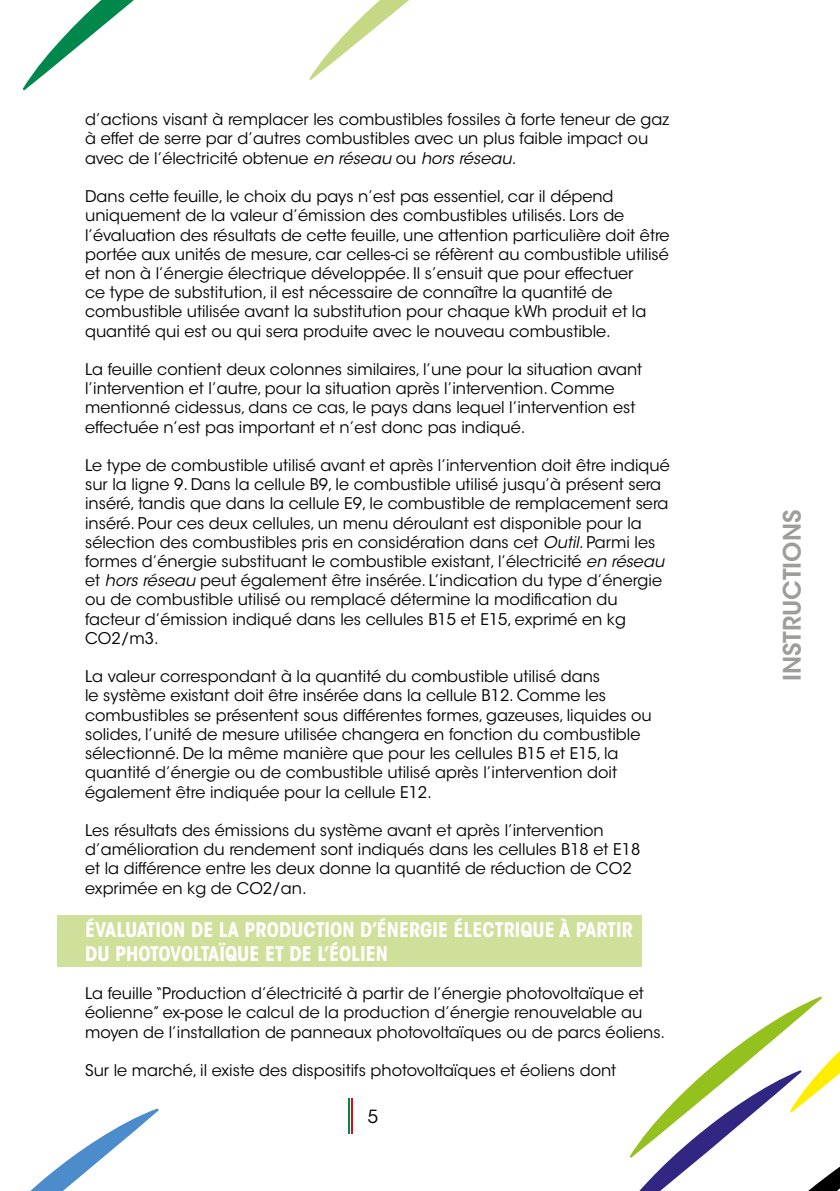
<style>
.page{position:relative;width:840px;height:1191px;background:#fff}
.page>*{position:absolute;margin:0;border:0;box-sizing:border-box;transform-origin:0 0}
.t1{font:600 24px "ITC Avant Garde Std";color:#9d9d9c}
.t2{font:700 condensed 20px/24px "ITC Avant Garde Std";color:#fff}
.t3{font:18px "ITC Avant Garde Std";color:#000}
.t4{font:16px/19.2px "ITC Avant Garde Std";color:#000}
.s1{font-style:italic}
</style>
<div class="page">
<svg style="left:23px;top:0;width:111px;height:90px"></svg>
<svg style="left:30px;top:1108px;width:129px;height:83px"></svg>
<svg style="left:629px;top:965px;width:210px;height:226px"></svg>
<svg style="left:309px;top:0;width:100px;height:80px"></svg>
<svg style="left:349px;top:1098px;width:1px;height:36px"></svg>
<hr style="left:348px;top:1098px;width:1px;height:36px;background:#00874b">
<hr style="left:351px;top:1098px;width:1px;height:36px;background:#e30613">
<div style="left:57px;top:916px;width:584px;height:51px;background:#cfe09b"></div>
<p class="t4" style="left:85px;top:110px;width:585px">d’actions visant à remplacer les combustibles fossiles à forte teneur de gaz à effet de serre par d’autres combustibles avec un plus faible impact ou avec de l’électricité obtenue <span class="s1">en réseau</span> ou <span class="s1">hors réseau</span>.</p>
<p class="t4" style="left:85px;top:187px;width:585px">Dans cette feuille, le choix du pays n’est pas essentiel, car il dépend uniquement de la valeur d’émission des combustibles utilisés. Lors de l’évaluation des résultats de cette feuille, une attention particulière doit être portée aux unités de mesure, car celles-ci se réfèrent au combustible utilisé et non à l’énergie électrique développée. Il s’ensuit que pour effectuer<br>ce type de substitution, il est nécessaire de connaître la quantité de combustible utilisée avant la substitution pour chaque kWh produit et la quantité qui est ou qui sera produite avec le nouveau combustible.</p>
<p class="t4" style="left:85px;top:360px;width:558px">La feuille contient deux colonnes similaires, l’une pour la situation avant l’intervention et l’autre, pour la situation après l’intervention. Comme mentionné cidessus, dans ce cas, le pays dans lequel l’intervention est effectuée n’est pas important et n’est donc pas indiqué.</p>
<p class="t4" style="left:85px;top:456px;width:585px">Le type de combustible utilisé avant et après l’intervention doit être indiqué sur la ligne 9. Dans la cellule B9, le combustible utilisé jusqu’à présent sera inséré, tandis que dans la cellule E9, le combustible de remplacement sera inséré. Pour ces deux cellules, un menu déroulant est disponible pour la sélection des combustibles pris en considération dans cet <span class="s1">Outil</span>. Parmi les formes d’énergie substituant le combustible existant, l’électricité <span class="s1">en réseau </span>et <span class="s1">hors réseau</span> peut également être insérée. L’indication du type d’énergie ou de combustible utilisé ou remplacé détermine la modification du facteur d’émission indiqué dans les cellules B15 et E15, exprimé en kg CO2/m3.</p>
<p class="t4" style="left:85px;top:667px;width:568px">La valeur correspondant à la quantité du combustible utilisé dans<br>le système existant doit être insérée dans la cellule B12. Comme les combustibles se présentent sous différentes formes, gazeuses, liquides ou solides, l’unité de mesure utilisée changera en fonction du combustible sélectionné. De la même manière que pour les cellules B15 et E15, la quantité d’énergie ou de combustible utilisé après l’intervention doit également être indiquée pour la cellule E12.</p>
<p class="t4" style="left:85px;top:820px;width:556px">Les résultats des émissions du système avant et après l’intervention d’amélioration du rendement sont indiqués dans les cellules B18 et E18 et la différence entre les deux donne la quantité de réduction de CO2 exprimée en kg de CO2/an.</p>
<p class="t2" style="left:85px;top:917px;width:549px">ÉVALUATION DE LA PRODUCTION D’ÉNERGIE ÉLECTRIQUE À PARTIR<br>DU PHOTOVOLTAÏQUE ET DE L’ÉOLIEN</p>
<p class="t4" style="left:85px;top:984px;width:581px">La feuille “Production d’électricité à partir de l’énergie photovoltaïque et éolienne” ex-pose le calcul de la production d’énergie renouvelable au moyen de l’installation de panneaux photovoltaïques ou de parcs éoliens.</p>
<p class="t4" style="left:85px;top:1060px;width:532px">Sur le marché, il existe des dispositifs photovoltaïques et éoliens dont</p>
<p class="t3" style="left:368px;top:1106px;width:12px">5</p>
<h1 class="t1" style="left:776px;top:681px;width:173px;rotate:-90deg">INSTRUCTIONS</h1>
</div>
